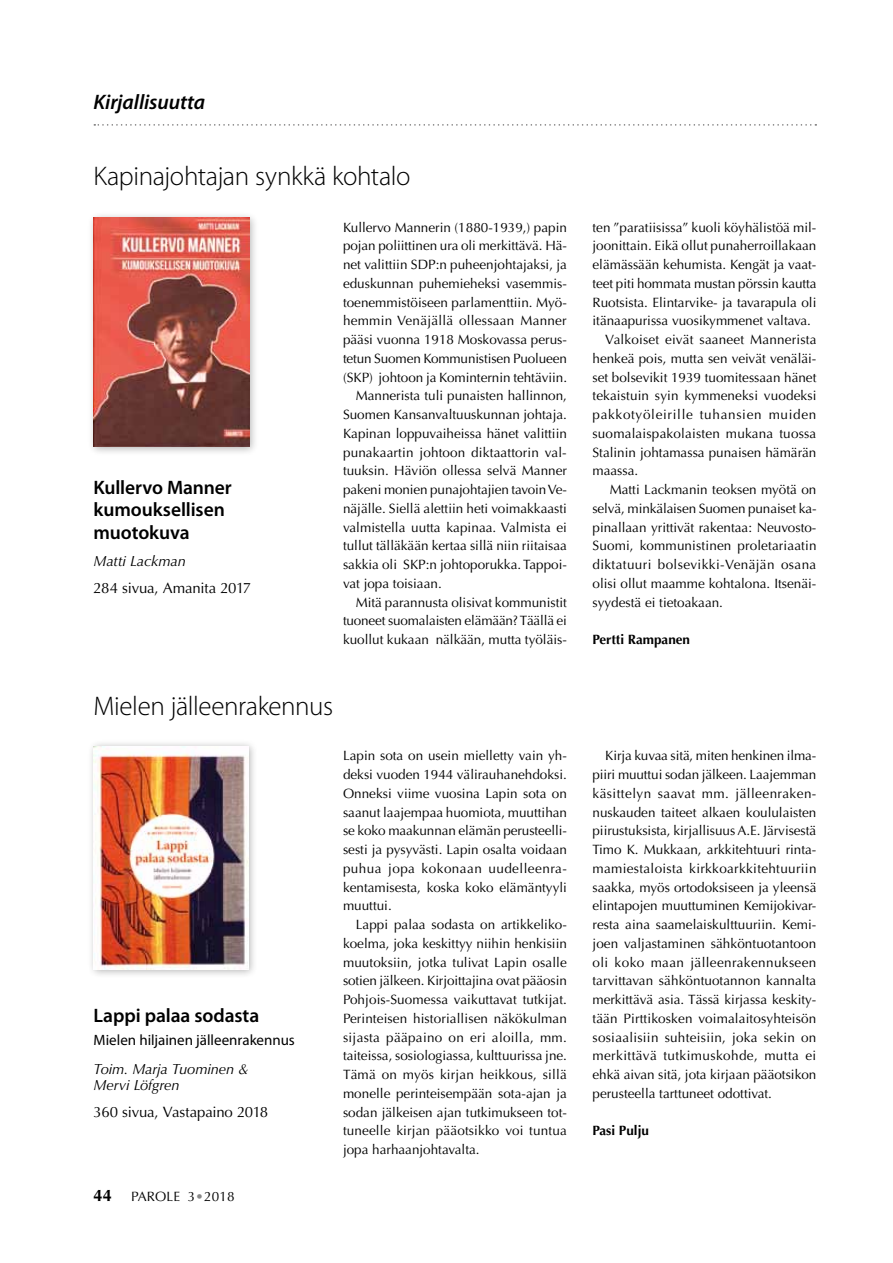
<style>
.page{position:relative;width:893px;height:1263px;background:#fff}
.page>*{position:absolute;margin:0;border:0;box-sizing:border-box;transform-origin:0 0}
.t1{font:300 27px "Myriad Pro";letter-spacing:-.015em;color:#000}
.t2{font:italic 600 21px "Myriad Pro";letter-spacing:-.005em;color:#000}
.t3{font:600 19.5px/22.5px "Myriad Pro";letter-spacing:-.005em;color:#000}
.t4{font:700 16.5px "Optima";color:#000}
.t5{font:15px "Optima";letter-spacing:-.015em;color:#000}
.t6{font:15px "Myriad Pro";color:#000}
.t7{font:italic 14.7px/16.5px "Optima";letter-spacing:-.005em;color:#000}
.t8{font:13.5px/18.8px "Optima";color:#000;text-align:justify}
.t9{font:13.5px "Optima";letter-spacing:.03em;color:#000}
.t10{font:13.5px "Optima";letter-spacing:.05em;color:#000}
.t11{font:13.5px "Optima";letter-spacing:.02em;color:#000}
.t12{font:700 13.5px "Optima";color:#000}
.s1{color:#878787}
</style>
<div class="page">
<svg style="left:94px;top:124px;width:722px;height:2px"></svg>
<div style="left:87px;top:739px;width:171px;height:240px;background:#000;opacity:.3"></div>
<img style="left:94px;top:746px;width:154px;height:223px">
<div style="left:87px;top:211px;width:172px;height:245px;background:#000;opacity:.3"></div>
<img style="left:94px;top:218px;width:155px;height:228px">
<h2 class="t2" style="left:94px;top:88px;width:113px">Kirjallisuutta</h2>
<h1 class="t1" style="left:94px;top:161px;width:319px">Kapinajohtajan synkkä kohtalo</h1>
<h3 class="t3" style="left:94px;top:475px;width:140px">Kullervo Manner kumouksellisen muotokuva</h3>
<p class="t7" style="left:94px;top:553px;width:94px">Matti Lackman</p>
<p class="t5" style="left:94px;top:579px;width:159px">284 sivua, Amanita 2017</p>
<p class="t8" style="left:343px;top:218px;width:225px">Kullervo Mannerin (1880-1939,) papin</p>
<p class="t8" style="left:343px;top:236px;width:226px">pojan poliittinen ura oli merkittävä. Hä-</p>
<p class="t8" style="left:343px;top:255px;width:225px">net valittiin SDP:n puheenjohtajaksi, ja</p>
<p class="t8" style="left:343px;top:274px;width:225px">eduskunnan puhemieheksi vasemmis-</p>
<p class="t8" style="left:343px;top:293px;width:225px">toenemmistöiseen parlamenttiin. Myö-</p>
<p class="t11" style="left:343px;top:313px;width:225px">hemmin Venäjällä ollessaan Manner</p>
<p class="t8" style="left:343px;top:330px;width:225px">pääsi vuonna 1918 Moskovassa perus-</p>
<p class="t8" style="left:343px;top:349px;width:225px">tetun Suomen Kommunistisen Puolueen</p>
<p class="t8" style="left:343px;top:368px;width:226px">(SKP) johtoon ja Kominternin tehtäviin.</p>
<p class="t8" style="left:356px;top:387px;width:213px">Mannerista tuli punaisten hallinnon,</p>
<p class="t8" style="left:343px;top:405px;width:225px">Suomen Kansanvaltuuskunnan johtaja.</p>
<p class="t8" style="left:343px;top:424px;width:225px">Kapinan loppuvaiheissa hänet valittiin</p>
<p class="t8" style="left:343px;top:443px;width:225px">punakaartin johtoon diktaattorin val-</p>
<p class="t8" style="left:343px;top:462px;width:225px">tuuksin. Häviön ollessa selvä Manner</p>
<p class="t8" style="left:343px;top:480px;width:225px">pakeni monien punajohtajien tavoin Ve-</p>
<p class="t8" style="left:343px;top:499px;width:225px">näjälle. Siellä alettiin heti voimakkaasti</p>
<p class="t8" style="left:343px;top:518px;width:226px">valmistella uutta kapinaa. Valmista ei</p>
<p class="t8" style="left:343px;top:537px;width:225px">tullut tälläkään kertaa sillä niin riitaisaa</p>
<p class="t8" style="left:343px;top:555px;width:225px">sakkia oli SKP:n johtoporukka. Tappoi-</p>
<p class="t8" style="left:343px;top:574px;width:100px">vat jopa toisiaan.</p>
<p class="t8" style="left:356px;top:593px;width:213px">Mitä parannusta olisivat kommunistit</p>
<p class="t8" style="left:343px;top:612px;width:225px">tuoneet suomalaisten elämään? Täällä ei</p>
<p class="t8" style="left:343px;top:630px;width:225px">kuollut kukaan nälkään, mutta työläis-</p>
<h1 class="t1" style="left:94px;top:691px;width:241px">Mielen jälleenrakennus</h1>
<h3 class="t3" style="left:94px;top:1004px;width:167px">Lappi palaa sodasta</h3>
<p class="t6" style="left:94px;top:1030px;width:203px">Mielen hiljainen jälleenrakennus</p>
<p class="t7" style="left:94px;top:1061px;width:156px">Toim. Marja Tuominen &amp;<br>Mervi Löfgren</p>
<p class="t5" style="left:94px;top:1103px;width:176px">360 sivua, Vastapaino 2018</p>
<p class="t8" style="left:343px;top:746px;width:226px">Lapin sota on usein mielletty vain yh&shy;deksi vuoden 1944 välirauhanehdoksi.<br>Onneksi viime vuosina Lapin sota on saanut laajempaa huomiota, muuttihan se koko maakunnan elämän perusteelli&shy;sesti ja pysyvästi. Lapin osalta voidaan puhua jopa kokonaan uudelleenra&shy;kentamisesta, koska koko elämäntyyli muuttui.</p>
<p class="t8" style="left:343px;top:915px;width:225px;text-indent:13px">Lappi palaa sodasta on artikkeliko&shy;koelma, joka keskittyy niihin henkisiin muutoksiin, jotka tulivat Lapin osalle sotien jälkeen. Kirjoittajina ovat pääosin Pohjois-Suomessa vaikuttavat tutkijat.<br>Perinteisen historiallisen näkökulman sijasta pääpaino on eri aloilla, mm. taiteissa, sosiologiassa, kulttuurissa jne.<br>Tämä on myös kirjan heikkous, sillä monelle perinteisempään sota-ajan ja sodan jälkeisen ajan tutkimukseen tot&shy;tuneelle kirjan pääotsikko voi tuntua jopa harhaanjohtavalta.</p>
<p class="t4" style="left:94px;top:1186px;width:20px">44</p>
<p class="t8" style="left:131px;top:1187px;width:105px">PAROLE 3<span class="s1">•</span> 2018</p>
<p class="t8" style="left:592px;top:218px;width:225px">ten ”paratiisissa” kuoli köyhälistöä mil-</p>
<p class="t8" style="left:592px;top:237px;width:225px">joonittain. Eikä ollut punaherroillakaan</p>
<p class="t8" style="left:592px;top:255px;width:225px">elämässään kehumista. Kengät ja vaat-</p>
<p class="t8" style="left:592px;top:274px;width:226px">teet piti hommata mustan pörssin kautta</p>
<p class="t8" style="left:592px;top:293px;width:225px">Ruotsista. Elintarvike- ja tavarapula oli</p>
<p class="t8" style="left:592px;top:312px;width:220px">itänaapurissa vuosikymmenet valtava.</p>
<p class="t8" style="left:605px;top:330px;width:213px">Valkoiset eivät saaneet Mannerista</p>
<p class="t8" style="left:592px;top:349px;width:225px">henkeä pois, mutta sen veivät venäläi-</p>
<p class="t8" style="left:592px;top:368px;width:225px">set bolsevikit 1939 tuomitessaan hänet</p>
<p class="t8" style="left:592px;top:387px;width:226px">tekaistuin syin kymmeneksi vuodeksi</p>
<p class="t10" style="left:592px;top:407px;width:225px">pakkotyöleirille tuhansien muiden</p>
<p class="t8" style="left:592px;top:424px;width:225px">suomalaispakolaisten mukana tuossa</p>
<p class="t8" style="left:592px;top:443px;width:225px">Stalinin johtamassa punaisen hämärän</p>
<p class="t8" style="left:592px;top:462px;width:47px">maassa.</p>
<p class="t8" style="left:610px;top:480px;width:208px">Matti Lackmanin teoksen myötä on</p>
<p class="t8" style="left:592px;top:499px;width:226px">selvä, minkälaisen Suomen punaiset ka-</p>
<p class="t8" style="left:592px;top:518px;width:225px">pinallaan yrittivät rakentaa: Neuvosto-</p>
<p class="t8" style="left:592px;top:537px;width:226px">Suomi, kommunistinen proletariaatin</p>
<p class="t9" style="left:592px;top:557px;width:225px">diktatuuri bolsevikki-Venäjän osana</p>
<p class="t8" style="left:592px;top:574px;width:225px">olisi ollut maamme kohtalona. Itsenäi-</p>
<p class="t8" style="left:592px;top:593px;width:132px">syydestä ei tietoakaan.</p>
<p class="t12" style="left:592px;top:632px;width:99px">Pertti Rampanen</p>
<p class="t8" style="left:592px;top:746px;width:226px;text-indent:13px">Kirja kuvaa sitä, miten henkinen ilma&shy;piiri muuttui sodan jälkeen. Laajemman käsittelyn saavat mm. jälleenraken&shy;nuskauden taiteet alkaen koululaisten piirustuksista, kirjallisuus A.E. Järvisestä Timo K. Mukkaan, arkkitehtuuri rinta&shy;mamiestaloista kirkkoarkkitehtuuriin saakka, myös ortodoksiseen ja yleensä elintapojen muuttuminen Kemijokivar&shy;resta aina saamelaiskulttuuriin. Kemi&shy;joen valjastaminen sähköntuotantoon oli koko maan jälleenrakennukseen tarvittavan sähköntuotannon kannalta merkittävä asia. Tässä kirjassa keskity&shy;tään Pirttikosken voimalaitosyhteisön sosiaalisiin suhteisiin, joka sekin on merkittävä tutkimuskohde, mutta ei ehkä aivan sitä, jota kirjaan pääotsikon perusteella tarttuneet odottivat.</p>
<p class="t12" style="left:592px;top:1123px;width:58px">Pasi Pulju</p>
</div>
